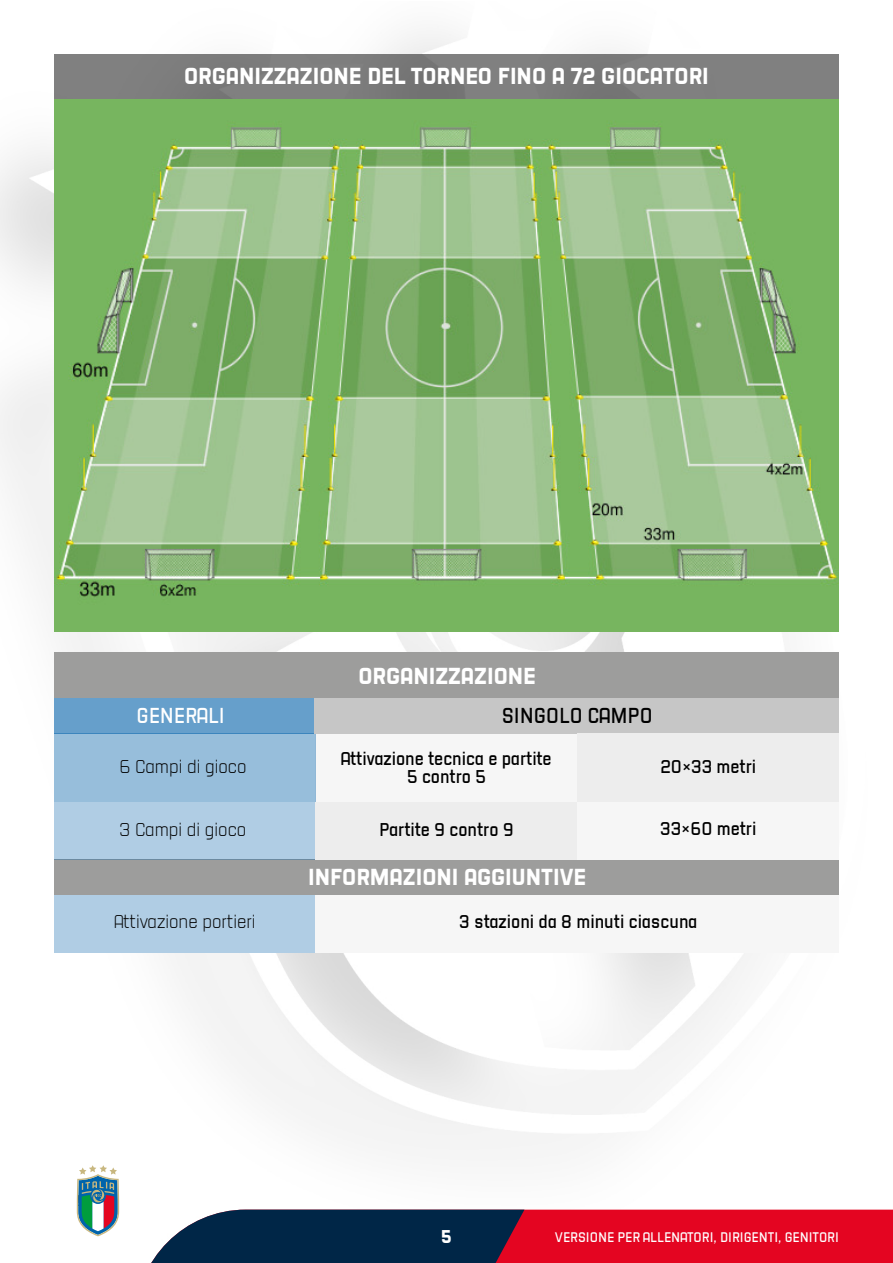
<style>
.page{position:relative;width:893px;height:1263px;background:#fff}
.page>*{position:absolute;margin:0;border:0;box-sizing:border-box;transform-origin:0 0}
.t1{font:22.5px "FIGC Azzurri Bold";color:#fff}
.t2{font:21px "FIGC Azzurri Regular";color:#000}
.t3{font:21px "FIGC Azzurri Regular";color:#fff}
.t4{font:18px/18px "FIGC Azzurri Regular";color:#000;text-align:center}
.t5{font:18px "FIGC Azzurri Light";color:#000}
.t6{font:18px "FIGC Azzurri Bold";color:#fff}
.t7{font:15.15px "Arial";color:#000}
.t8{font:13.5px "FIGC Azzurri Regular";color:#fff}
</style>
<div class="page">
<img style="left:0;top:34px;width:839px;height:1203px">
<svg style="left:77px;top:1165px;width:42px;height:71px"></svg>
<svg style="left:135px;top:1209px;width:758px;height:54px"></svg>
<div style="left:54px;top:54px;width:785px;height:45px;background:#808080"></div>
<img style="left:54px;top:99px;width:785px;height:532px">
<div style="left:54px;top:653px;width:785px;height:45px;background:#9d9d9c"></div>
<div style="left:316px;top:733px;width:262px;height:68px;background:#f6f6f6"></div>
<div style="left:54px;top:733px;width:262px;height:68px;background:#97bedb"></div>
<div style="left:54px;top:698px;width:262px;height:35px;background:#669fcb"></div>
<div style="left:315px;top:698px;width:524px;height:35px;background:#c6c6c6"></div>
<div style="left:578px;top:733px;width:261px;height:68px;background:#ededed"></div>
<div style="left:54px;top:859px;width:785px;height:36px;background:#9d9d9c"></div>
<div style="left:54px;top:895px;width:262px;height:58px;background:#b0cde4"></div>
<div style="left:316px;top:895px;width:523px;height:58px;background:#f6f6f6"></div>
<div style="left:54px;top:801px;width:262px;height:58px;background:#b0cde4"></div>
<div style="left:316px;top:801px;width:262px;height:58px;background:#ededed"></div>
<div style="left:578px;top:801px;width:261px;height:58px;background:#f6f6f6"></div>
<p class="t1" style="left:184px;top:62px;width:526px">ORGANIZZAZIONE DEL TORNEO FINO A 72 GIOCATORI</p>
<p class="t1" style="left:358px;top:662px;width:179px">ORGANIZZAZIONE</p>
<p class="t3" style="left:136px;top:703px;width:90px">GENERALI</p>
<p class="t2" style="left:502px;top:703px;width:152px">SINGOLO CAMPO</p>
<p class="t4" style="left:341px;top:750px;width:212px">Attivazione tecnica e partite<br>5 contro 5</p>
<p class="t5" style="left:119px;top:756px;width:129px">6 Campi di gioco</p>
<p class="t4" style="left:660px;top:758px;width:97px">20×33 metri</p>
<p class="t5" style="left:120px;top:818px;width:128px">3 Campi di gioco</p>
<p class="t4" style="left:379px;top:821px;width:136px">Partite 9 contro 9</p>
<p class="t1" style="left:308px;top:863px;width:279px">INFORMAZIONI AGGIUNTIVE</p>
<p class="t4" style="left:660px;top:820px;width:98px">33×60 metri</p>
<p class="t5" style="left:115px;top:911px;width:142px">Attivazione portieri</p>
<p class="t4" style="left:459px;top:913px;width:240px">3 stazioni da 8 minuti ciascuna</p>
<p class="t7" style="left:77px;top:1190px;width:6px">!</p>
<p class="t6" style="left:441px;top:1226px;width:12px">5</p>
<p class="t8" style="left:555px;top:1229px;width:286px">VERSIONE PER ALLENATORI, DIRIGENTI, GENITORI</p>
</div>
